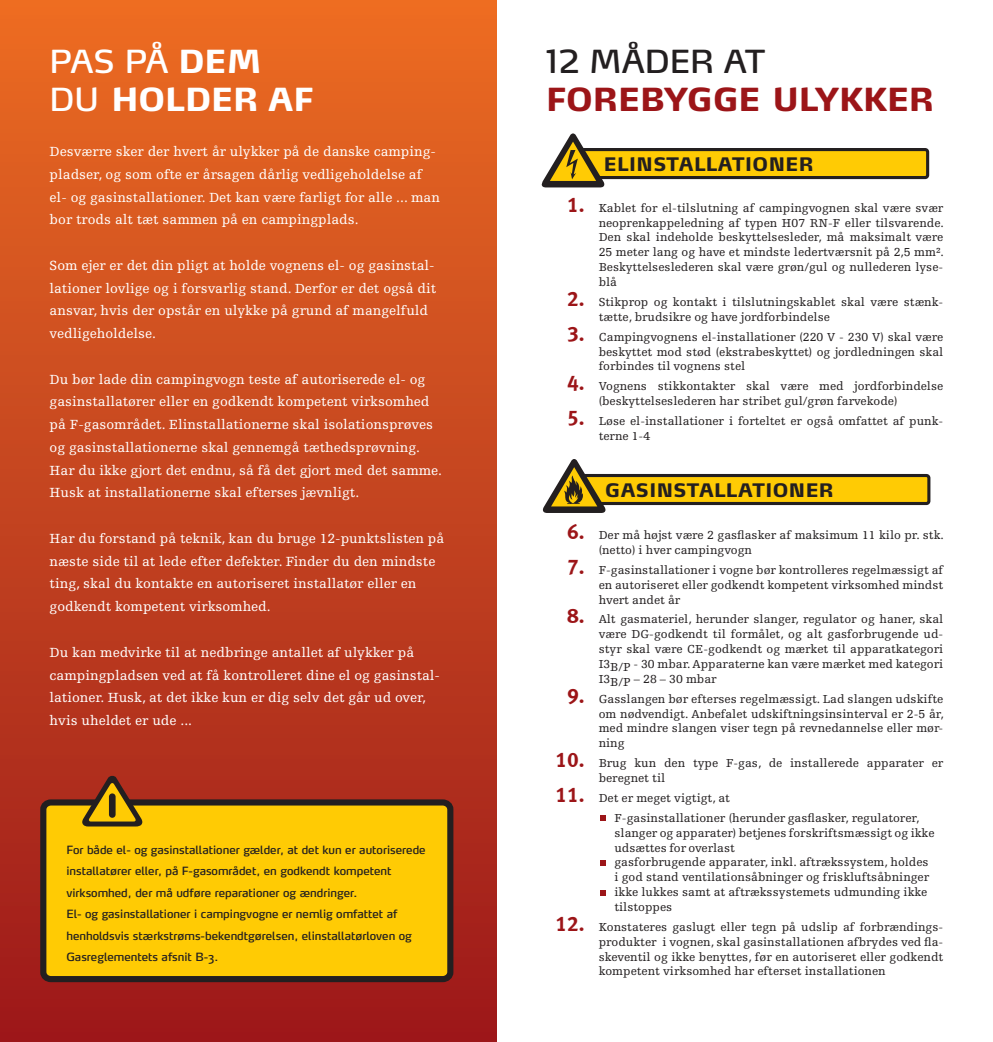
<style>
.page{position:relative;width:993px;height:1042px;background:#fff}
.page>*{position:absolute;margin:0;border:0;box-sizing:border-box;transform-origin:0 0}
.t1{font:800 31.5px/37.8px "Max";color:#9c1518}
.t2{font:800 31.5px/37.8px "Max";color:#fff}
.t3{font:800 18.38px "Max";letter-spacing:.025em;color:#231f20}
.t4{font:14px/22.8px "Egyptienne FLT";color:#fff}
.t5{font:12.25px/14.9px "Egyptienne FLT";color:#231f20}
.t6{font:11.2px/21.5px "Max";color:#231f20}
.s1{font-weight:400}
.s2{font-family:"Max LF";font-weight:400;color:#231f20}
.s3{font-weight:400;color:#231f20}
.s4{font-family:"Meta Bold LF";font-size:21px;color:#9c1518}
</style>
<div class="page">
<div style="left:0;top:0;width:496px;height:1042px;background:linear-gradient(to bottom,#eb6c23,#9b181b)"></div>
<div style="left:566px;top:150px;width:361px;height:28px;background:#ffcb04;border-radius:2px"></div>
<div style="left:564px;top:148px;width:364px;height:31px;border:3px solid #231f20;border-radius:2px"></div>
<svg style="left:541px;top:133px;width:63px;height:54px"></svg>
<div style="left:43px;top:802px;width:407px;height:177px;background:#ffcb04;border-radius:7px"></div>
<div style="left:40px;top:799px;width:413px;height:183px;border:6px solid #231f20;border-radius:7px"></div>
<svg style="left:82px;top:776px;width:60px;height:50px"></svg>
<div style="left:109px;top:793px;width:7px;height:25px;background:#231f20;border-radius:3px"></div>
<div style="left:567px;top:475px;width:361px;height:28px;background:#ffcb04;border-radius:2px"></div>
<div style="left:566px;top:474px;width:364px;height:31px;border:3px solid #231f20;border-radius:2px"></div>
<svg style="left:542px;top:459px;width:63px;height:54px"></svg>
<svg style="left:600px;top:815px;width:6px;height:5px"></svg>
<svg style="left:600px;top:860px;width:6px;height:6px"></svg>
<svg style="left:600px;top:890px;width:6px;height:5px"></svg>
<h1 class="t2" style="left:50px;top:44px;width:265px"><span class="s1">PAS PÅ</span> DEM<br><span class="s1">DU</span> HOLDER AF</h1>
<p class="t4" style="left:50px;top:141px;width:392px">Desværre sker der hvert år ulykker på de danske camping&shy;pladser, og som ofte er årsagen dårlig vedligeholdelse af el- og gasinstallationer. Det kan være farligt for alle ... man bor trods alt tæt sammen på en campingplads.</p>
<p class="t4" style="left:50px;top:255px;width:388px">Som ejer er det din pligt at holde vognens el- og gasinstal&shy;lationer lovlige og i forsvarlig stand. Derfor er det også dit ansvar, hvis der opstår en ulykke på grund af mangelfuld vedligeholdelse.</p>
<p class="t4" style="left:50px;top:369px;width:394px">Du bør lade din campingvogn teste af autoriserede el- og gasinstallatører eller en godkendt kompetent virksomhed på F-gasområdet. Elinstallationerne skal isolationsprøves og gasinstallationerne skal gennemgå tæthedsprøvning.<br>Har du ikke gjort det endnu, så få det gjort med det samme.<br>Husk at installationerne skal efterses jævnligt.</p>
<p class="t4" style="left:50px;top:528px;width:396px">Har du forstand på teknik, kan du bruge 12-punktslisten på næste side til at lede efter defekter. Finder du den mindste ting, skal du kontakte en autoriseret installatør eller en godkendt kompetent virksomhed.</p>
<p class="t4" style="left:50px;top:642px;width:392px">Du kan medvirke til at nedbringe antallet af ulykker på campingpladsen ved at få kontrolleret dine el og gasinstal&shy;lationer. Husk, at det ikke kun er dig selv det går ud over, hvis uheldet er ude ...</p>
<p class="t6" style="left:66px;top:840px;width:361px">For både el- og gasinstallationer gælder, at det kun er autoriserede installatører eller, på F-gasområdet, en godkendt kompetent virksomhed, der må udføre reparationer og ændringer.<br>El- og gasinstallationer i campingvogne er nemlig omfattet af henholdsvis stærkstrøms-bekendtgørelsen, elinstallatørloven og Gasreglementets afsnit B-3.</p>
<h1 class="t1" style="left:546px;top:44px;width:389px"><span class="s2">12</span> <span class="s3">MÅDER AT<br></span>FOREBYGGE ULYKKER</h1>
<h2 class="t3" style="left:603px;top:156px;width:211px">ELINSTALLATIONER</h2>
<p class="t5" style="left:598px;top:201px;width:346px;text-align:justify;text-indent:-32px"><span class="s4">1.</span> Kablet for el-tilslutning af campingvognen skal være svær neopren kappeledning af typen H07 RN-F eller til svarende.<br>Den skal indeholde beskyttelsesleder, må maksimalt være 25 meter lang og have et mindste leder tværsnit på 2,5 mm².<br>Beskyttelseslederen skal være grøn/gul og nul lederen lyse&shy;blå</p>
<p class="t5" style="left:598px;top:295px;width:346px;text-indent:-32px"><span class="s4">2.</span> Stikprop og kontakt i tilslutningskablet skal være stænk&shy;tætte, brudsikre og have jordforbindelse</p>
<p class="t5" style="left:598px;top:330px;width:346px;text-align:justify;text-indent:-32px"><span class="s4">3.</span> Campingvognens el-installationer (220 V - 230 V) skal være beskyttet mod stød (ekstrabeskyttet) og jordledningen skal forbindes til vognens stel</p>
<p class="t5" style="left:598px;top:380px;width:346px;text-indent:-32px"><span class="s4">4.</span> Vognens stikkontakter skal være med jordforbindelse (beskyttelseslederen har stribet gul/grøn farvekode)</p>
<p class="t5" style="left:598px;top:414px;width:346px;text-indent:-32px"><span class="s4">5.</span> Løse el-installationer i forteltet er også omfattet af punk&shy;terne 1-4</p>
<h2 class="t3" style="left:605px;top:481px;width:230px">GASINSTALLATIONER</h2>
<p class="t5" style="left:598px;top:528px;width:346px;text-indent:-32px"><span class="s4">6.</span> Der må højst være 2 gasflasker af maksimum 11 kilo pr. stk. (netto) i hver campingvogn</p>
<p class="t5" style="left:598px;top:563px;width:346px;text-align:justify;text-indent:-32px"><span class="s4">7.</span> F-gasinstallationer i vogne bør kontrolleres regelmæssigt af en autoriseret eller godkendt kompetent virksomhed mindst hvert andet år</p>
<p class="t5" style="left:598px;top:613px;width:346px;text-align:justify;text-indent:-32px"><span class="s4">8.</span> Alt gasmateriel, herunder slanger, regulator og haner, skal være DG-godkendt til formålet, og alt gasforbrugende ud&shy;styr skal være CE-godkendt og mærket til apparat kategori I3B/P - 30 mbar. Apparaterne kan være mærket med kategori I3B/P – 28 – 30 mbar</p>
<p class="t5" style="left:598px;top:692px;width:346px;text-align:justify;text-indent:-32px"><span class="s4">9.</span> Gasslangen bør efterses regelmæssigt. Lad slangen udskifte om nødvendigt. Anbefalet udskiftningsinsinterval er 2-5 år, med mindre slangen viser tegn på revnedannelse eller mør&shy;ning</p>
<p class="t5" style="left:598px;top:757px;width:346px;text-indent:-43px"><span class="s4">10.</span> Brug kun den type F-gas, de installerede apparater er beregnet til</p>
<p class="t5" style="left:614px;top:789px;width:306px;line-height:19.8px;text-indent:-59px"><span class="s4">11.</span> Det er meget vigtigt, at<br>F-gasinstallationer (herunder gasflasker, regulatorer,</p>
<p class="t5" style="left:614px;top:826px;width:321px">slanger og apparater) betjenes forskrifts mæssigt og ikke udsættes for overlast<br>gasforbrugende apparater, inkl. aftrækssystem, holdes i god stand ventilationsåbninger og friskluftsåbninger ikke lukkes samt at aftrækssystemets udmunding ikke tilstoppes</p>
<p class="t5" style="left:598px;top:920px;width:346px;text-align:justify;text-indent:-43px"><span class="s4">12.</span> Konstateres gaslugt eller tegn på udslip af forbrændings&shy;produkter i vognen, skal gasinstallationen afbrydes ved fla&shy;skeventil og ikke benyttes, før en autoriseret eller godkendt kompetent virksomhed har efterset installationen</p>
</div>
